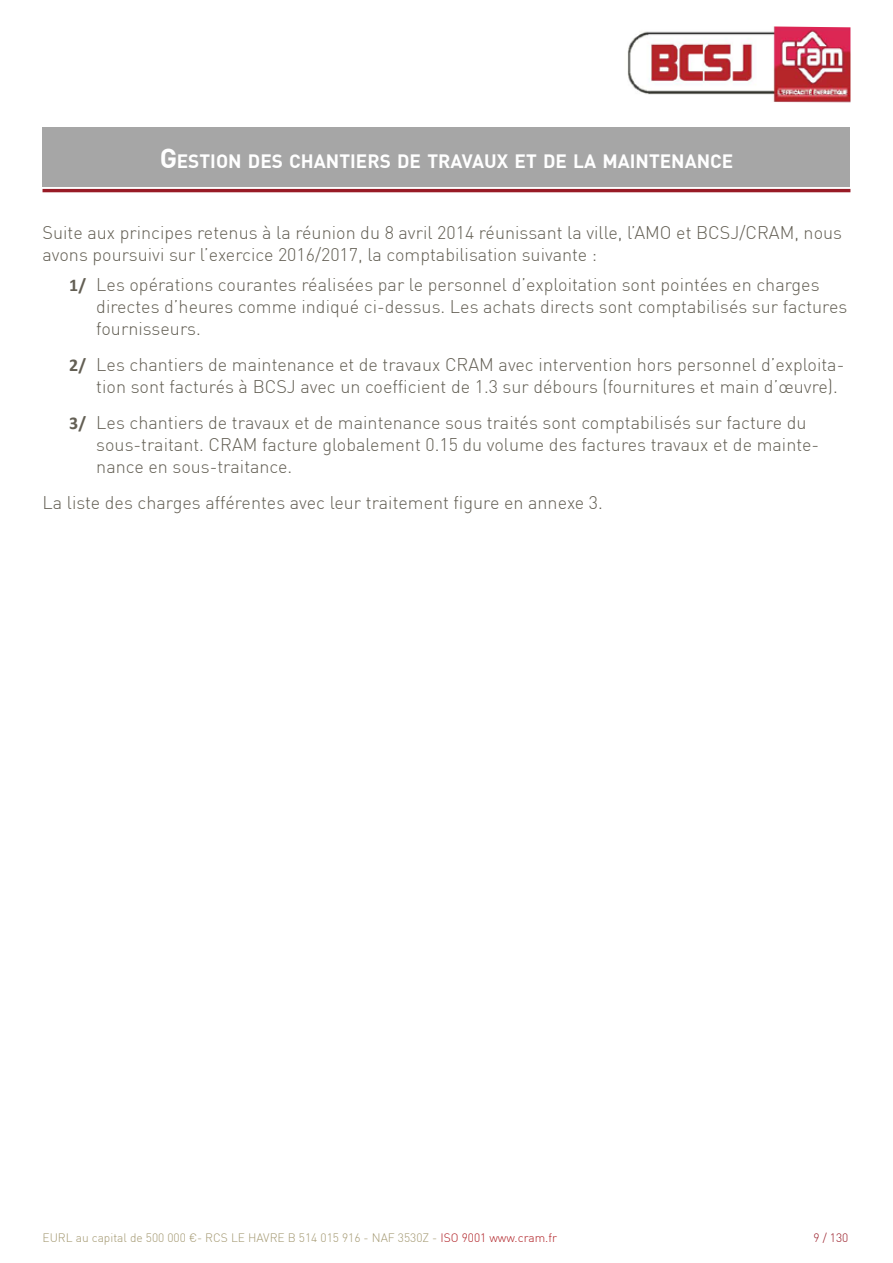
<style>
.page{position:relative;width:893px;height:1263px;background:#fff}
.page>*{position:absolute;margin:0;border:0;box-sizing:border-box;transform-origin:0 0}
.SousTitreRapport{font:700 18.9px "DIN Pro";color:#fff}
.Body_Text{font:300 18px/21.6px "DIN Pro";color:#635f54}
.t1{font:300 12px "DIN Pro";color:#a39871}
.t2{font:300 12px "DIN Pro";color:#981b26}
.s1{font-size:27px}
.s2{font-family:"Calibri";font-weight:700}
.s3{color:#af1e23}
</style>
<div class="page">
<img style="left:627px;top:26px;width:223px;height:77px">
<div style="left:43px;top:128px;width:807px;height:59px;background:#a6a6a6"></div>
<hr style="left:43px;top:189px;width:807px;height:3px;background:#981b26">
<p class="SousTitreRapport" style="left:160px;top:148px;width:575px"><span class="s1">G</span>ESTION DES CHANTIERS DE TRAVAUX ET DE LA MAINTENANCE</p>
<p class="Body_Text" style="left:43px;top:222px;width:801px">Suite aux principes retenus à la réunion du 8 avril 2014 réunissant la ville, l’AMO et BCSJ/CRAM, nous avons poursuivi sur l’exercice 2016/2017, la comptabilisation suivante :</p>
<p class="Body_Text" style="left:96px;top:274px;width:753px;text-indent:-27px"><span class="s2">1/</span> Les opérations courantes réalisées par le personnel d’exploitation sont pointées en charges directes d’heures comme indiqué ci-dessus. Les achats directs sont comptabilisés sur factures fournisseurs.</p>
<p class="Body_Text" style="left:96px;top:354px;width:750px;text-indent:-27px"><span class="s2">2/</span> Les chantiers de maintenance et de travaux CRAM avec intervention hors personnel d’exploita&shy;tion sont facturés à BCSJ avec un coefficient de 1.3 sur débours (fournitures et main d’œuvre).</p>
<p class="Body_Text" style="left:96px;top:412px;width:724px;text-indent:-27px"><span class="s2">3/</span> Les chantiers de travaux et de maintenance sous traités sont comptabilisés sur facture du sous-traitant. CRAM facture globalement 0.15 du volume des factures travaux et de mainte&shy;nance en sous-traitance.</p>
<p class="Body_Text" style="left:43px;top:492px;width:562px">La liste des charges afférentes avec leur traitement figure en annexe 3.</p>
<p class="t1" style="left:43px;top:1230px;width:516px">EURL au capital de 500 000 €- RCS LE HAVRE B 514 015 916 - NAF 3530Z - <span class="s3">ISO 9001 www.cram.fr</span></p>
<p class="t2" style="left:813px;top:1230px;width:36px">9 / 130</p>
</div>
